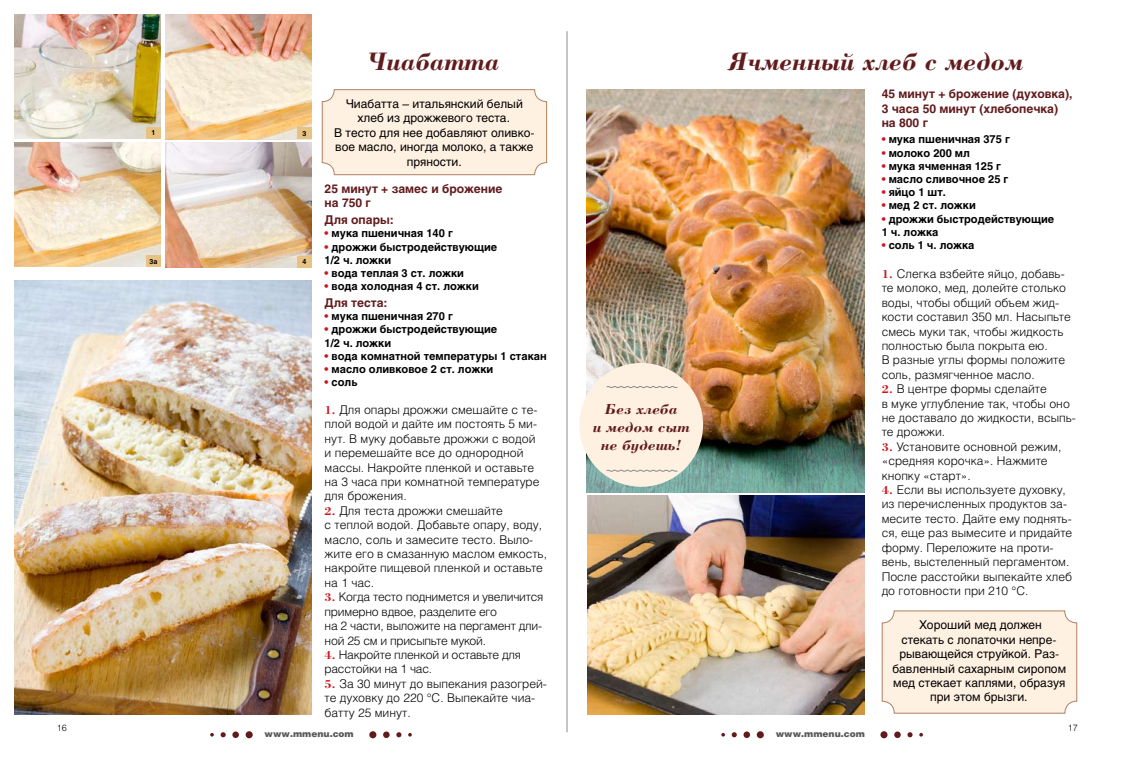
<style>
.page{position:relative;width:1134px;height:766px;background:#fff}
.page>*{position:absolute;margin:0;border:0;box-sizing:border-box;transform-origin:0 0}
.t1{font:italic 700 26px "Borjomi C";color:#611b1d}
.t2{font:italic 700 15px/18px "Borjomi C";color:#611b1d;text-align:center;scale:1.05 1}
.t3{font:300 12px/14.4px "Helios";color:#000}
.t4{font:12px/14.4px "Helios";color:#000;text-align:center}
.t5{font:300 12px/14.4px "Helios";letter-spacing:-.02em;color:#000}
.t6{font:700 12px/14.4px "Helios";color:#611b1d}
.t7{font:700 11px/13.2px "Helios";color:#000}
.t8{font:900 9px "Helios";color:#58595b}
.t9{font:300 9px "Helios";color:#000}
.t10{font:700 7px "Helios";color:#000}
.s1{color:#ce181f}
.s2{font-family:"Borjomi C";font-weight:700;color:#ce181f}
</style>
<div class="page">
<img style="left:14px;top:280px;width:298px;height:434px">
<div style="left:322px;top:90px;width:225px;height:85px;background:#fff1e2;border-radius:12px"></div>
<div style="left:322px;top:89px;width:225px;height:86px;border:1px solid #b18060;border-radius:12px"></div>
<img style="left:14px;top:14px;width:147px;height:124px">
<img style="left:14px;top:143px;width:147px;height:124px">
<img style="left:165px;top:14px;width:147px;height:125px">
<img style="left:165px;top:143px;width:147px;height:124px">
<div style="left:146px;top:127px;width:15px;height:11px;background:#e7c282"></div>
<div style="left:146px;top:255px;width:15px;height:12px;background:#e7c282"></div>
<div style="left:297px;top:127px;width:15px;height:12px;background:#e7c282"></div>
<div style="left:297px;top:256px;width:15px;height:11px;background:#e7c282"></div>
<img style="left:587px;top:89px;width:278px;height:403px">
<img style="left:587px;top:495px;width:278px;height:219px">
<div style="left:579px;top:363px;width:124px;height:123px;background:#fff1e2;border-radius:50%"></div>
<svg style="left:606px;top:386px;width:72px;height:2px"></svg>
<svg style="left:606px;top:469px;width:72px;height:3px"></svg>
<div style="left:882px;top:610px;width:195px;height:103px;background:#fff1e2;border-radius:12px"></div>
<div style="left:882px;top:610px;width:195px;height:103px;border:1px solid #b18060;border-radius:12px"></div>
<div style="left:246px;top:731px;width:7px;height:7px;background:#611b1d;border-radius:50%"></div>
<div style="left:232px;top:731px;width:7px;height:6px;background:#611b1d;border-radius:50%"></div>
<svg style="left:221px;top:732px;width:5px;height:5px"></svg>
<svg style="left:210px;top:733px;width:4px;height:3px"></svg>
<div style="left:369px;top:731px;width:7px;height:7px;background:#611b1d;border-radius:50%"></div>
<div style="left:383px;top:731px;width:7px;height:6px;background:#611b1d;border-radius:50%"></div>
<svg style="left:396px;top:732px;width:5px;height:5px"></svg>
<svg style="left:408px;top:733px;width:4px;height:3px"></svg>
<div style="left:757px;top:731px;width:7px;height:7px;background:#611b1d;border-radius:50%"></div>
<div style="left:743px;top:731px;width:7px;height:6px;background:#611b1d;border-radius:50%"></div>
<svg style="left:732px;top:732px;width:5px;height:5px"></svg>
<svg style="left:721px;top:733px;width:4px;height:3px"></svg>
<div style="left:880px;top:731px;width:7px;height:7px;background:#611b1d;border-radius:50%"></div>
<div style="left:894px;top:731px;width:7px;height:6px;background:#611b1d;border-radius:50%"></div>
<svg style="left:907px;top:732px;width:5px;height:5px"></svg>
<svg style="left:919px;top:733px;width:4px;height:3px"></svg>
<hr style="left:567px;top:31px;width:1px;height:701px;background:#8a8c8e">
<p class="t10" style="left:151px;top:129px;width:5px">1</p>
<p class="t10" style="left:149px;top:257px;width:9px">3а</p>
<p class="t9" style="left:57px;top:722px;width:12px">16</p>
<p class="t10" style="left:302px;top:129px;width:5px">3</p>
<p class="t10" style="left:302px;top:258px;width:5px">4</p>
<h1 class="t1" style="left:367px;top:46px;width:133px">Чиабатта</h1>
<p class="t4" style="left:334px;top:96px;width:202px">Чиабатта – итальянский белый хлеб из дрожжевого теста.<br>В тесто для нее добавляют оливко&shy;вое масло, иногда молоко, а также пряности.</p>
<p class="t6" style="left:325px;top:182px;width:179px;line-height:14px">25 минут + замес и брожение на 750 г</p>
<p class="t6" style="left:325px;top:212px;width:71px">Для опары:</p>
<p class="t7" style="left:325px;top:227px;width:130px"><span class="s1">•</span> мука пшеничная 140 г</p>
<p class="t7" style="left:325px;top:240px;width:174px"><span class="s1">•</span> дрожжи быстродействующие<br>1/2 ч. ложки</p>
<p class="t7" style="left:325px;top:266px;width:141px"><span class="s1">•</span> вода теплая 3 ст. ложки</p>
<p class="t7" style="left:325px;top:279px;width:156px"><span class="s1">•</span> вода холодная 4 ст. ложки</p>
<p class="t6" style="left:325px;top:295px;width:65px">Для теста:</p>
<p class="t7" style="left:325px;top:309px;width:130px"><span class="s1">•</span> мука пшеничная 270 г</p>
<p class="t7" style="left:325px;top:323px;width:174px"><span class="s1">•</span> дрожжи быстродействующие<br>1/2 ч. ложки</p>
<p class="t7" style="left:325px;top:349px;width:224px"><span class="s1">•</span> вода комнатной температуры 1 стакан</p>
<p class="t7" style="left:325px;top:362px;width:170px"><span class="s1">•</span> масло оливковое 2 ст. ложки</p>
<p class="t7" style="left:325px;top:375px;width:34px"><span class="s1">•</span> соль</p>
<p class="t3" style="left:325px;top:402px;width:216px"><span class="s2">1.</span> Для опары дрожжи смешайте с те&shy;плой водой и дайте им постоять 5 ми&shy;нут. В муку добавьте дрожжи с водой и перемешайте все до однородной массы. Накройте пленкой и оставьте на 3 часа при комнатной температуре для брожения.</p>
<p class="t3" style="left:325px;top:503px;width:224px"><span class="s2">2.</span> Для теста дрожжи смешайте<br>с теплой водой. Добавьте опару, воду, масло, соль и замесите тесто. Выло&shy;жите его в смазанную маслом емкость, накройте пищевой пленкой и оставьте на 1 час.</p>
<p class="t5" style="left:325px;top:589px;width:220px"><span class="s2">3.</span> Когда тесто поднимется и увеличится примерно вдвое, разделите его<br>на 2 части, выложите на пергамент дли&shy;ной 25 см и присыпьте мукой.</p>
<p class="t5" style="left:325px;top:647px;width:198px"><span class="s2">4.</span> Накройте пленкой и оставьте для расстойки на 1 час.</p>
<p class="t3" style="left:325px;top:676px;width:224px"><span class="s2">5.</span> За 30 минут до выпекания разогрей&shy;те духовку до 220 °С. Выпекайте чиа&shy;батту 25 минут.</p>
<p class="t8" style="left:265px;top:727px;width:91px">www.mmenu.com</p>
<p class="t2" style="left:593px;top:399px;width:94px">Без хлеба<br>и медом сыт не будешь!</p>
<h1 class="t1" style="left:728px;top:46px;width:296px">Ячменный хлеб с медом</h1>
<p class="t6" style="left:882px;top:87px;width:192px">45 минут + брожение (духовка),<br>3 часа 50 минут (хлебопечка) на 800 г</p>
<p class="t7" style="left:882px;top:133px;width:130px"><span class="s1">•</span> мука пшеничная 375 г</p>
<p class="t7" style="left:882px;top:146px;width:90px"><span class="s1">•</span> молоко 200 мл</p>
<p class="t7" style="left:882px;top:159px;width:121px"><span class="s1">•</span> мука ячменная 125 г</p>
<p class="t7" style="left:882px;top:172px;width:128px"><span class="s1">•</span> масло сливочное 25 г</p>
<p class="t7" style="left:882px;top:186px;width:66px"><span class="s1">•</span> яйцо 1 шт.</p>
<p class="t7" style="left:882px;top:199px;width:96px"><span class="s1">•</span> мед 2 ст. ложки</p>
<p class="t7" style="left:882px;top:212px;width:174px"><span class="s1">•</span> дрожжи быстродействующие<br>1 ч. ложка</p>
<p class="t7" style="left:882px;top:238px;width:94px"><span class="s1">•</span> соль 1 ч. ложка</p>
<p class="t3" style="left:882px;top:266px;width:191px"><span class="s2">1.</span> Слегка взбейте яйцо, добавь&shy;те молоко, мед, долейте столько воды, чтобы общий объем жид&shy;кости составил 350 мл. Насыпьте смесь муки так, чтобы жидкость полностью была покрыта ею.<br>В разные углы формы положите соль, размягченное масло.</p>
<p class="t3" style="left:882px;top:381px;width:196px"><span class="s2">2.</span> В центре формы сделайте<br>в муке углубление так, чтобы оно не доставало до жидкости, всыпь&shy;те дрожжи.</p>
<p class="t3" style="left:882px;top:439px;width:181px"><span class="s2">3.</span> Установите основной режим, «средняя корочка». Нажмите кнопку «старт».</p>
<p class="t3" style="left:882px;top:482px;width:192px"><span class="s2">4.</span> Если вы используете духовку, из перечисленных продуктов за&shy;месите тесто. Дайте ему поднять&shy;ся, еще раз вымесите и придайте форму. Переложите на проти&shy;вень, выстеленный пергаментом.<br>После расстойки выпекайте хлеб до готовности при 210 °С.</p>
<p class="t8" style="left:776px;top:727px;width:91px">www.mmenu.com</p>
<p class="t4" style="left:892px;top:617px;width:175px">Хороший мед должен<br>стекать с лопаточки непре&shy;рывающейся струйкой. Раз&shy;бавленный сахарным сиропом мед стекает каплями, образуя при этом брызги.</p>
<p class="t9" style="left:1068px;top:722px;width:12px">17</p>
</div>
